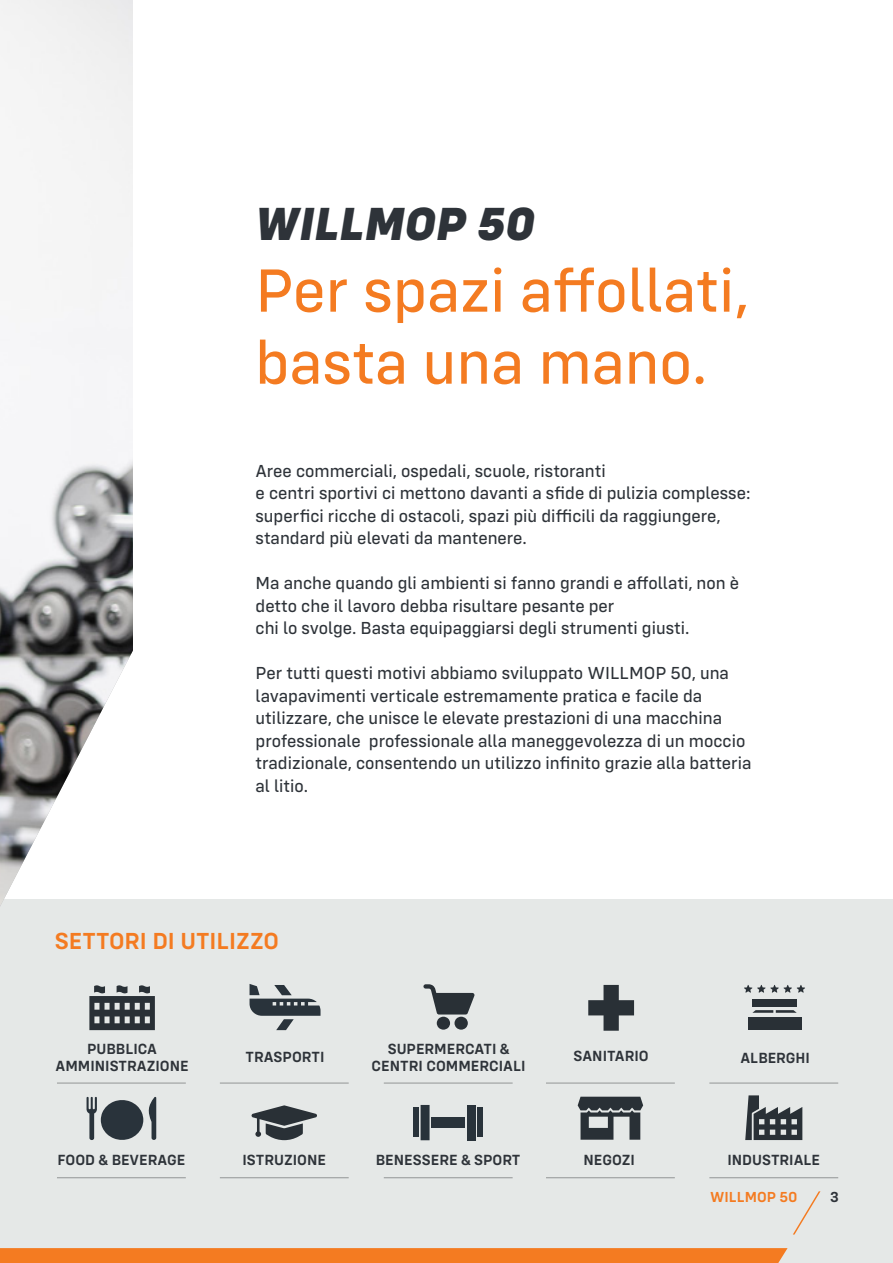
<style>
.page{position:relative;width:893px;height:1263px;background:#fff}
.page>*{position:absolute;margin:0;border:0;box-sizing:border-box;transform-origin:0 0}
.t1{font:63px "Config Text";color:#f47b21}
.t2{font:italic 800 48px "Config";color:#2e3339}
.t3{font:600 24px "Config";color:#f47b21}
.t4{font:18px/22.5px "Config Text";color:#2e3339}
.t5{font:600 15.3px/16.5px "Config";color:#2e3339;text-align:center}
.t6{font:600 15px "Config";color:#f47b21}
.t7{font:600 15px "Config";color:#2e3339}
</style>
<div class="page">
<div style="left:0;top:899px;width:893px;height:364px;background:#e5e8e7"></div>
<img style="left:0;top:0;width:133px;height:906px">
<svg style="left:0;top:1248px;width:788px;height:15px;background:#f37c23"></svg>
<svg style="left:793px;top:1191px;width:27px;height:43px"></svg>
<hr style="left:57px;top:1083px;width:129px;height:1px;background:#929595">
<hr style="left:384px;top:1083px;width:129px;height:1px;background:#929595">
<hr style="left:220px;top:1083px;width:129px;height:1px;background:#929595">
<hr style="left:546px;top:1083px;width:129px;height:1px;background:#929595">
<hr style="left:709px;top:1083px;width:129px;height:1px;background:#929595">
<hr style="left:57px;top:1177px;width:129px;height:1px;background:#929595">
<hr style="left:384px;top:1177px;width:129px;height:1px;background:#929595">
<hr style="left:220px;top:1177px;width:129px;height:1px;background:#929595">
<hr style="left:546px;top:1177px;width:129px;height:1px;background:#929595">
<hr style="left:709px;top:1177px;width:129px;height:1px;background:#929595">
<svg style="left:252px;top:1105px;width:65px;height:35px"></svg>
<svg style="left:87px;top:1097px;width:69px;height:43px"></svg>
<svg style="left:745px;top:1095px;width:57px;height:45px"></svg>
<svg style="left:578px;top:1097px;width:65px;height:43px"></svg>
<div style="left:431px;top:1117px;width:34px;height:11px;background:#29333b"></div>
<svg style="left:421px;top:1105px;width:9px;height:35px"></svg>
<div style="left:413px;top:1108px;width:6px;height:29px;background:#29333b"></div>
<div style="left:467px;top:1105px;width:9px;height:35px;background:#29333b"></div>
<div style="left:478px;top:1108px;width:5px;height:29px;background:#29333b"></div>
<svg style="left:588px;top:985px;width:46px;height:46px"></svg>
<div style="left:748px;top:1017px;width:53px;height:13px;background:#293036"></div>
<div style="left:752px;top:1000px;width:45px;height:7px;background:#293036"></div>
<svg style="left:752px;top:1010px;width:45px;height:3px"></svg>
<svg style="left:744px;top:985px;width:61px;height:8px"></svg>
<svg style="left:423px;top:984px;width:52px;height:46px"></svg>
<svg style="left:250px;top:984px;width:71px;height:46px"></svg>
<svg style="left:89px;top:985px;width:66px;height:45px"></svg>
<p class="t2" style="left:255px;top:194px;width:282px">WILLMOP 50</p>
<p class="t1" style="left:255px;top:254px;width:495px">Per spazi affollati,</p>
<p class="t1" style="left:255px;top:326px;width:454px">basta una mano.</p>
<p class="t4" style="left:256px;top:459px;width:352px">Aree commerciali, ospedali, scuole, ristoranti</p>
<p class="t4" style="left:256px;top:482px;width:496px">e centri sportivi ci mettono davanti a sfide di pulizia complesse: superfici ricche di ostacoli, spazi più difficili da raggiungere, standard più elevati da mantenere.</p>
<p class="t4" style="left:256px;top:572px;width:485px">Ma anche quando gli ambienti si fanno grandi e affollati, non è detto che il lavoro debba risultare pesante per</p>
<p class="t4" style="left:256px;top:617px;width:435px">chi lo svolge. Basta equipaggiarsi degli strumenti giusti.</p>
<p class="t4" style="left:256px;top:662px;width:498px">Per tutti questi motivi abbiamo sviluppato WILLMOP 50, una lavapavimenti verticale estremamente pratica e facile da utilizzare, che unisce le elevate prestazioni di una macchina professionale professionale alla maneggevolezza di un moccio tradizionale, consentendo un utilizzo infinito grazie alla batteria al litio.</p>
<p class="t3" style="left:55px;top:926px;width:226px">SETTORI DI UTILIZZO</p>
<p class="t5" style="left:56px;top:1041px;width:135px">PUBBLICA<br>AMMINISTRAZIONE</p>
<p class="t5" style="left:388px;top:1041px;width:123px">SUPERMERCATI &amp;</p>
<p class="t5" style="left:246px;top:1048px;width:80px">TRASPORTI</p>
<p class="t5" style="left:574px;top:1047px;width:77px">SANITARIO</p>
<p class="t5" style="left:740px;top:1049px;width:71px">ALBERGHI</p>
<p class="t5" style="left:372px;top:1057px;width:155px">CENTRI COMMERCIALI</p>
<p class="t5" style="left:57px;top:1151px;width:129px">FOOD &amp; BEVERAGE</p>
<p class="t5" style="left:243px;top:1151px;width:85px">ISTRUZIONE</p>
<p class="t5" style="left:376px;top:1151px;width:146px">BENESSERE &amp; SPORT</p>
<p class="t5" style="left:583px;top:1151px;width:53px">NEGOZI</p>
<p class="t5" style="left:727px;top:1151px;width:94px">INDUSTRIALE</p>
<p class="t6" style="left:710px;top:1188px;width:89px">WILLMOP 50</p>
<p class="t7" style="left:830px;top:1188px;width:10px">3</p>
</div>
